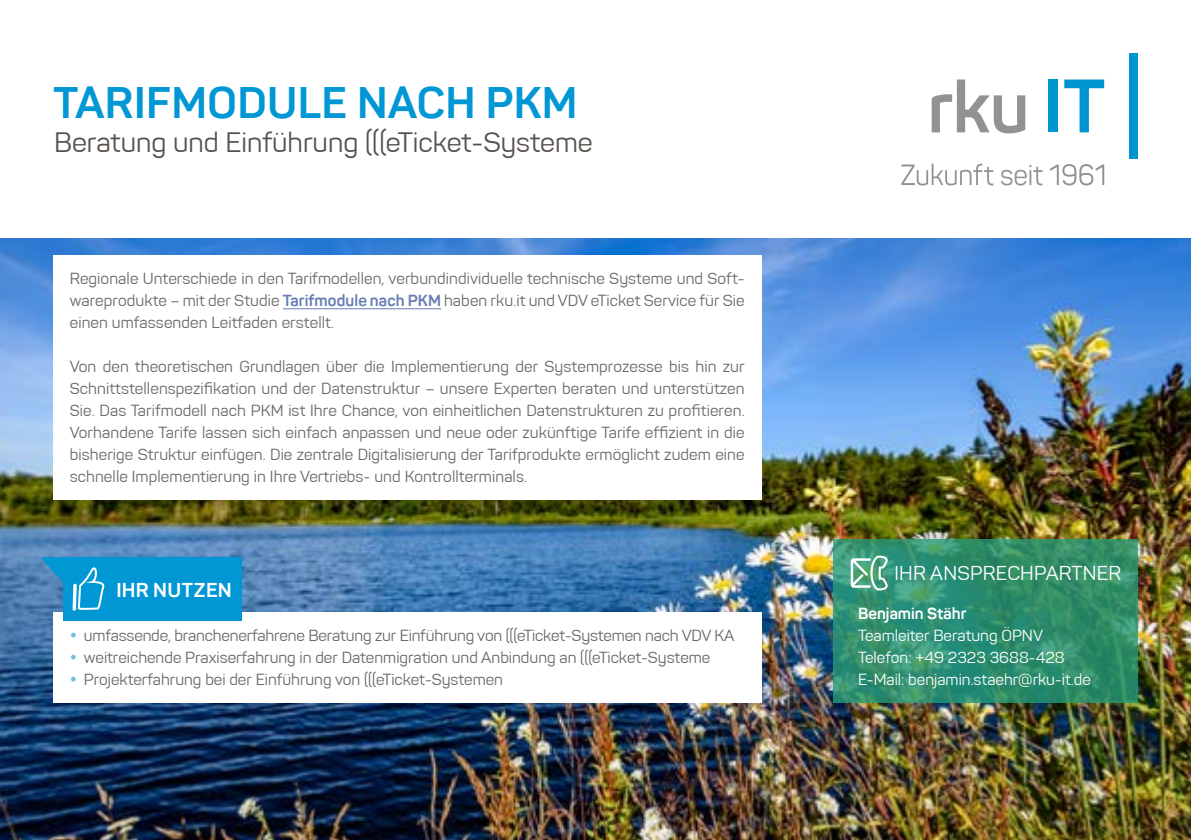
<style>
.page{position:relative;width:1191px;height:840px;background:#fff}
.page>*{position:absolute;margin:0;border:0;box-sizing:border-box;transform-origin:0 0}
.t1{font:700 44px "Sahar";letter-spacing:.01em;color:#0097d4}
.t2{font:28px "Sahar";color:#57514d}
.t3{font:20px "Sahar";letter-spacing:.01em;color:#fff}
.t4{font:700 20px "Sahar";letter-spacing:.015em;color:#fff}
.t5{font:16px/22px "Sahar";color:#6b6764;text-align:justify}
.t6{font:16px/22px "Sahar";color:#fff}
.t7{font:700 16px "Sahar";color:#fff}
.s1{font-weight:700;color:#677eb4}
</style>
<div class="page">
<img style="left:0;top:238px;width:1191px;height:601px">
<div style="left:53px;top:255px;width:708px;height:244px;background:#fff"></div>
<hr style="left:283px;top:308px;width:158px;height:1px;background:#677eb4">
<svg style="left:901px;top:163px;width:92px;height:22px"></svg>
<svg style="left:1001px;top:165px;width:41px;height:20px"></svg>
<svg style="left:1049px;top:164px;width:55px;height:21px"></svg>
<div style="left:1129px;top:53px;width:9px;height:106px;background:#0095d1"></div>
<svg style="left:931px;top:79px;width:94px;height:54px"></svg>
<div style="left:1048px;top:79px;width:10px;height:53px;background:#0095d1"></div>
<svg style="left:1064px;top:79px;width:40px;height:53px"></svg>
<div style="left:53px;top:611px;width:708px;height:91px;background:#fff"></div>
<div style="left:63px;top:557px;width:179px;height:63px;background:#0097d4"></div>
<svg style="left:41px;top:557px;width:64px;height:54px"></svg>
<svg style="left:833px;top:538px;width:305px;height:164px;background:#308e6d"></svg>
<svg style="left:849px;top:555px;width:39px;height:35px"></svg>
<h1 class="t1" style="left:54px;top:75px;width:525px">TARIFMODULE NACH PKM</h1>
<h2 class="t2" style="left:54px;top:125px;width:540px">Beratung und Einführung (((eTicket-Systeme</h2>
<p class="t5" style="left:70px;top:267px;width:676px">Regionale Unterschiede in den Tarifmodellen, verbundindividuelle technische Systeme und Soft&shy;wareprodukte – mit der Studie <span class="s1">Tarifmodule nach PKM</span> haben rku.it und VDV eTicket Service für Sie einen umfassenden Leitfaden erstellt.</p>
<p class="t5" style="left:70px;top:355px;width:676px">Von den theoretischen Grundlagen über die Implementierung der Systemprozesse bis hin zur Schnittstellenspezifikation und der Datenstruktur – unsere Experten beraten und unterstützen Sie. Das Tarifmodell nach PKM ist Ihre Chance, von einheitlichen Datenstrukturen zu profitieren.<br>Vorhandene Tarife lassen sich einfach anpassen und neue oder zukünftige Tarife effizient in die bisherige Struktur einfügen. Die zentrale Digitalisierung der Tarifprodukte ermöglicht zudem eine schnelle Implementierung in Ihre Vertriebs- und Kontrollterminals.</p>
<p class="t4" style="left:116px;top:576px;width:117px">IHR NUTZEN</p>
<p class="t5" style="left:84px;top:624px;width:652px;text-align:left">umfassende, branchenerfahrene Beratung zur Einführung von (((eTicket-Systemen nach VDV KA weitreichende Praxiserfahrung in der Datenmigration und Anbindung an (((eTicket-Systeme<br>Projekterfahrung bei der Einführung von (((eTicket-Systemen</p>
<p class="t3" style="left:894px;top:560px;width:228px">IHR ANSPRECHPARTNER</p>
<p class="t7" style="left:858px;top:603px;width:110px">Benjamin Stähr</p>
<p class="t6" style="left:858px;top:624px;width:234px">Teamleiter Beratung ÖPNV<br>Telefon: +49 2323 3688-428<br>E-Mail: benjamin.staehr@rku-it.de</p>
</div>
